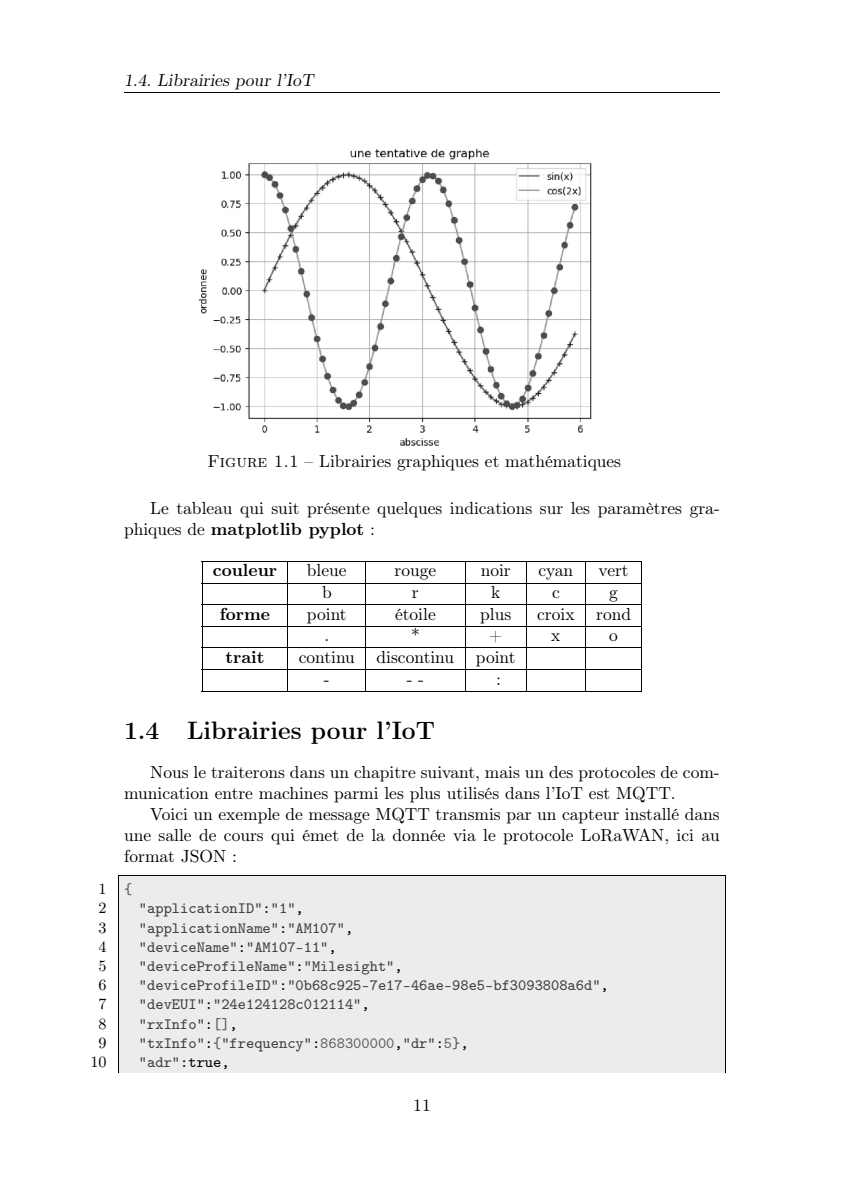
<style>
.page{position:relative;width:844px;height:1191px;background:#fff}
.page>*{position:absolute;margin:0;border:0;box-sizing:border-box;transform-origin:0 0}
.t1{font:25.03px "SFBX1440";color:#000}
.t2{font:17.5px/21px "SFRM1000";color:#000}
.t3{font:17.5px "SFBX1000";color:#000}
.t4{font:17.5px "SFSL1000";color:#000}
.t5{font:15.75px "SFTT0900";color:#3f3f3f}
.t6{font:15.75px/19.2px "SFRM0900";color:#000}
.t7{font:15.75px "SFTT0900";color:#000}
.s1{font-family:"SFCC1000"}
.s2{font-family:"SFRM1000"}
.s3{font-family:"SFTT0900";color:#575757}
.s4{color:#000}
.s5{color:#575757}
.s6{color:#636363}
.s7{color:#3f3f3f}
</style>
<div class="page">
<hr style="left:124px;top:93px;width:595px;height:1px;background:#000">
<img style="left:198px;top:149px;width:394px;height:297px">
<hr style="left:202px;top:561px;width:440px;height:1px;background:#000">
<hr style="left:202px;top:583px;width:440px;height:1px;background:#000">
<hr style="left:202px;top:604px;width:440px;height:1px;background:#000">
<hr style="left:202px;top:626px;width:440px;height:1px;background:#000">
<hr style="left:202px;top:647px;width:440px;height:1px;background:#000">
<hr style="left:202px;top:669px;width:440px;height:1px;background:#000">
<svg style="left:202px;top:562px;width:1px;height:129px"></svg>
<svg style="left:287px;top:562px;width:1px;height:129px"></svg>
<svg style="left:365px;top:562px;width:1px;height:129px"></svg>
<svg style="left:526px;top:562px;width:1px;height:129px"></svg>
<svg style="left:585px;top:562px;width:1px;height:129px"></svg>
<svg style="left:641px;top:562px;width:1px;height:129px"></svg>
<hr style="left:202px;top:691px;width:440px;height:1px;background:#000">
<div style="left:118px;top:875px;width:607px;height:6px;background:#ececec"></div>
<hr style="left:118px;top:875px;width:607px;height:1px;background:#000">
<div style="left:118px;top:881px;width:6px;height:19px;background:#ececec"></div>
<div style="left:124px;top:881px;width:601px;height:19px;background:#ececec"></div>
<div style="left:118px;top:900px;width:6px;height:19px;background:#ececec"></div>
<div style="left:124px;top:900px;width:601px;height:19px;background:#ececec"></div>
<div style="left:118px;top:919px;width:6px;height:19px;background:#ececec"></div>
<div style="left:124px;top:919px;width:601px;height:19px;background:#ececec"></div>
<div style="left:118px;top:938px;width:6px;height:19px;background:#ececec"></div>
<div style="left:124px;top:938px;width:601px;height:19px;background:#ececec"></div>
<div style="left:118px;top:957px;width:6px;height:19px;background:#ececec"></div>
<div style="left:124px;top:957px;width:601px;height:19px;background:#ececec"></div>
<div style="left:118px;top:976px;width:6px;height:20px;background:#ececec"></div>
<div style="left:124px;top:976px;width:601px;height:20px;background:#ececec"></div>
<div style="left:118px;top:996px;width:6px;height:19px;background:#ececec"></div>
<div style="left:124px;top:996px;width:601px;height:19px;background:#ececec"></div>
<div style="left:118px;top:1015px;width:6px;height:19px;background:#ececec"></div>
<div style="left:124px;top:1015px;width:601px;height:19px;background:#ececec"></div>
<div style="left:118px;top:1034px;width:6px;height:19px;background:#ececec"></div>
<div style="left:124px;top:1034px;width:601px;height:19px;background:#ececec"></div>
<div style="left:118px;top:1053px;width:6px;height:19px;background:#ececec"></div>
<svg style="left:118px;top:876px;width:1px;height:196px"></svg>
<div style="left:124px;top:1053px;width:601px;height:19px;background:#ececec"></div>
<svg style="left:725px;top:875px;width:1px;height:197px"></svg>
<p class="t4" style="left:124px;top:70px;width:191px">1.4. Librairies pour l’IoT</p>
<p class="t2" style="left:207px;top:451px;width:415px"><span class="s1">Figure 1.1</span> – Librairies graphiques et mathématiques</p>
<p class="t2" style="left:150px;top:498px;width:571px">Le tableau qui suit présente quelques indications sur les paramètres gra-</p>
<p class="t3" style="left:124px;top:518px;width:252px"><span class="s2">phiques de</span> matplotlib pyplot <span class="s2">:</span></p>
<p class="t3" style="left:213px;top:560px;width:66px">couleur</p>
<p class="t2" style="left:307px;top:560px;width:41px">bleue</p>
<p class="t2" style="left:394px;top:560px;width:43px">rouge</p>
<p class="t2" style="left:480px;top:560px;width:32px">noir</p>
<p class="t2" style="left:538px;top:560px;width:36px">cyan</p>
<p class="t2" style="left:598px;top:560px;width:32px">vert</p>
<p class="t2" style="left:322px;top:582px;width:11px">b</p>
<p class="t2" style="left:412px;top:582px;width:8px">r</p>
<p class="t2" style="left:491px;top:582px;width:11px">k</p>
<p class="t2" style="left:552px;top:582px;width:9px">c</p>
<p class="t2" style="left:609px;top:582px;width:10px">g</p>
<p class="t3" style="left:220px;top:603px;width:52px">forme</p>
<p class="t2" style="left:307px;top:604px;width:41px">point</p>
<p class="t2" style="left:395px;top:604px;width:42px">étoile</p>
<p class="t2" style="left:480px;top:604px;width:33px">plus</p>
<p class="t2" style="left:537px;top:604px;width:95px">croix rond</p>
<p class="t2" style="left:324px;top:625px;width:6px">.</p>
<p class="t2" style="left:411px;top:625px;width:10px">*</p>
<p class="t2" style="left:489px;top:625px;width:15px">+</p>
<p class="t2" style="left:551px;top:625px;width:11px">x</p>
<p class="t2" style="left:609px;top:625px;width:10px">o</p>
<p class="t3" style="left:225px;top:646px;width:41px">trait</p>
<p class="t2" style="left:324px;top:646px;width:193px;line-height:21.7px;text-indent:-25px">continu discontinu point -</p>
<p class="t2" style="left:406px;top:668px;width:19px">- -</p>
<p class="t2" style="left:496px;top:668px;width:6px">:</p>
<h1 class="t1" style="left:124px;top:716px;width:312px">1.4 Librairies pour l’IoT</h1>
<p class="t2" style="left:124px;top:762px;width:597px;text-indent:26px">Nous le traiterons dans un chapitre suivant, mais un des protocoles de com&shy;munication entre machines parmi les plus utilisés dans l’IoT est MQTT.</p>
<p class="t2" style="left:124px;top:804px;width:597px;text-align:justify;text-indent:26px">Voici un exemple de message MQTT transmis par un capteur installé dans une salle de cours qui émet de la donnée via le protocole LoRaWAN, ici au format JSON :</p>
<p class="t6" style="left:99px;top:879px;width:35px">1 <span class="s3">{<br></span>2</p>
<p class="t5" style="left:139px;top:900px;width:166px">"applicationID"<span class="s4">:</span>"1"<span class="s4">,</span></p>
<p class="t6" style="left:99px;top:918px;width:10px">3</p>
<p class="t5" style="left:139px;top:919px;width:216px">"applicationName"<span class="s4">:</span>"AM107"<span class="s4">,</span></p>
<p class="t6" style="left:99px;top:937px;width:10px">4</p>
<p class="t5" style="left:139px;top:938px;width:199px">"deviceName"<span class="s4">:</span>"AM107-11"<span class="s4">,</span></p>
<p class="t6" style="left:99px;top:956px;width:10px">5</p>
<p class="t5" style="left:139px;top:957px;width:265px">"deviceProfileName"<span class="s4">:</span>"Milesight"<span class="s4">,</span></p>
<p class="t6" style="left:99px;top:975px;width:10px">6</p>
<p class="t5" style="left:139px;top:977px;width:471px">"deviceProfileID"<span class="s4">:</span>"0b68c925-7e17-46ae-98e5-bf3093808a6d"<span class="s4">,</span></p>
<p class="t6" style="left:99px;top:995px;width:10px">7</p>
<p class="t5" style="left:139px;top:996px;width:232px">"devEUI"<span class="s4">:</span>"24e124128c012114"<span class="s4">,</span></p>
<p class="t6" style="left:99px;top:1014px;width:10px">8</p>
<p class="t5" style="left:139px;top:1015px;width:100px">"rxInfo"<span class="s4">:</span><span class="s5">[]</span><span class="s4">,</span></p>
<p class="t6" style="left:99px;top:1033px;width:10px">9</p>
<p class="t5" style="left:139px;top:1034px;width:331px">"txInfo"<span class="s4">:</span><span class="s5">{</span>"frequency"<span class="s4">:</span><span class="s6">868300000</span><span class="s4">,</span>"dr"<span class="s4">:</span><span class="s6">5</span><span class="s5">}</span><span class="s4">,</span></p>
<p class="t6" style="left:90px;top:1052px;width:18px">10</p>
<p class="t7" style="left:139px;top:1053px;width:92px"><span class="s7">"adr"</span>:true,</p>
<p class="t2" style="left:413px;top:1095px;width:19px">11</p>
</div>
